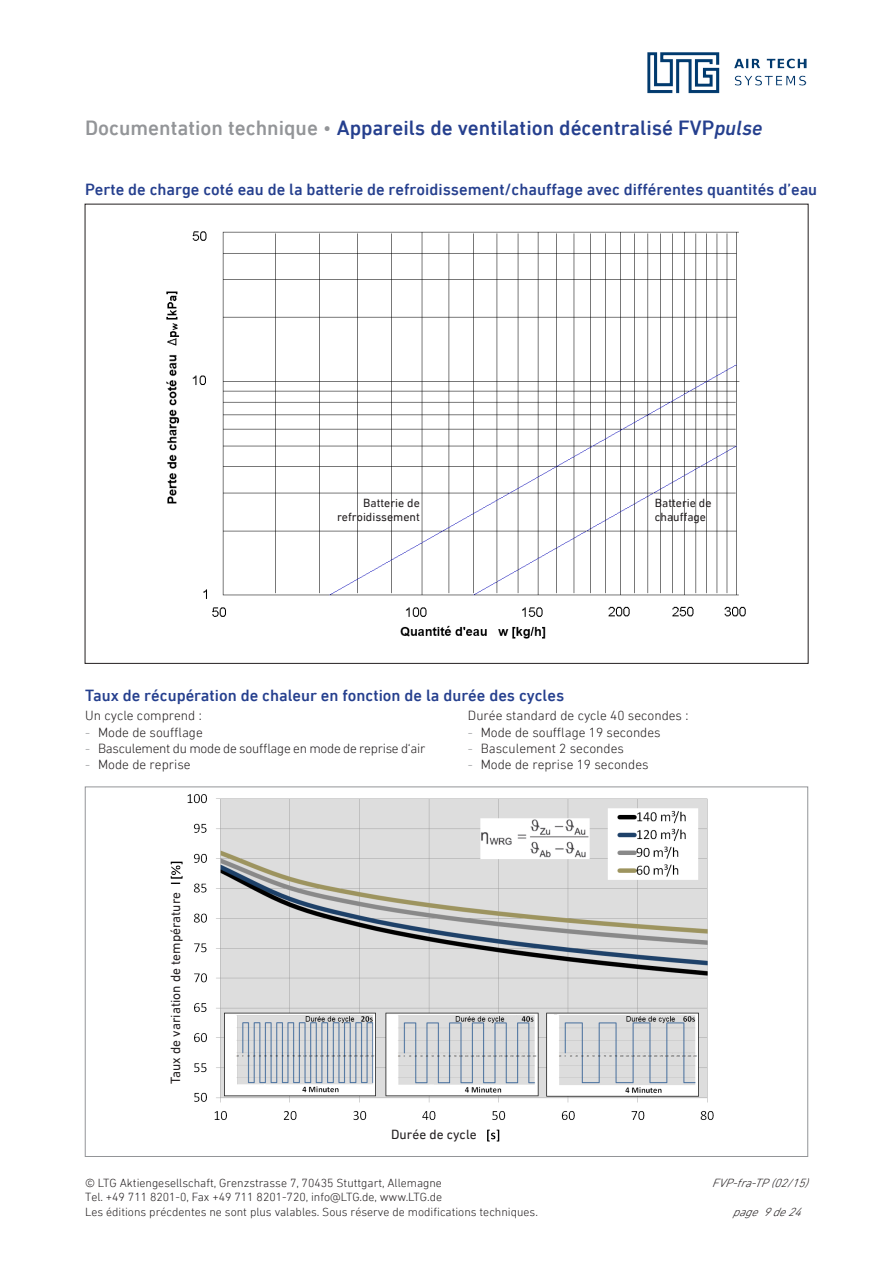
<style>
.page{position:relative;width:893px;height:1263px;background:#fff}
.page>*{position:absolute;margin:0;border:0;box-sizing:border-box;transform-origin:0 0}
.t1{font:500 21px "DIN Next LT Pro";color:#253f8e}
.Überschrift_11_deu{font:500 16.5px "DIN Next LT Pro";color:#253f8e}
.Grundschrift_ohne_de{font:300 13.5px "DIN Next LT Pro";color:#231f20}
.Grundschrift_ohne_de-2{font:300 13.5px "DIN Next LT Pro";letter-spacing:-.02em;color:#231f20}
.Grundschrift_deu{font:13.5px "DIN Next LT Pro";color:#231f20}
.t2{font:300 12px/14.4px "DIN Next LT Pro";color:#231f20}
.Beschriftung{font:12px/14.4px "DIN Next LT Pro";color:#231f20;text-align:right}
.t3{font:italic 300 12px "DIN Next LT Pro";color:#231f20}
.s1{color:#939598}
.s2{font-weight:300;color:#939598}
.s3{font-style:italic}
</style>
<div class="page">
<img style="left:647px;top:52px;width:159px;height:42px">
<img style="left:170px;top:794px;width:544px;height:348px">
<img style="left:166px;top:231px;width:580px;height:408px">
<div style="left:391px;top:1129px;width:94px;height:14px;background:#fff"></div>
<div style="left:170px;top:884px;width:14px;height:200px;background:#fff"></div>
<h1 class="t1" style="left:85px;top:115px;width:679px"><span class="s1">Documentation technique</span> <span class="s2">•</span> Appareils de ventilation décentralisé FVP<span class="s3">pulse</span></h1>
<p class="Überschrift_11_deu" style="left:85px;top:180px;width:734px">Perte de charge coté eau de la batterie de refroidissement/chauffage avec différentes quantités d’eau</p>
<p class="Beschriftung" style="left:337px;top:495px;width:84px">Batterie de refroidissement</p>
<p class="Beschriftung" style="left:655px;top:495px;width:58px;text-align:left">Batterie de chauffage</p>
<p class="Überschrift_11_deu" style="left:85px;top:686px;width:480px">Taux de récupération de chaleur en fonction de la durée des cycles</p>
<p class="Grundschrift_ohne_de" style="left:468px;top:708px;width:222px">Durée standard de cycle 40 secondes :</p>
<p class="Grundschrift_ohne_de" style="left:468px;top:724px;width:194px"><span class="s1">-</span> Mode de soufflage 19 secondes</p>
<p class="Grundschrift_ohne_de" style="left:468px;top:740px;width:157px"><span class="s1">-</span> Basculement 2 secondes</p>
<p class="Grundschrift_ohne_de" style="left:468px;top:756px;width:182px"><span class="s1">-</span> Mode de reprise 19 secondes</p>
<p class="Grundschrift_ohne_de" style="left:85px;top:708px;width:118px">Un cycle comprend :</p>
<p class="Grundschrift_ohne_de" style="left:85px;top:724px;width:119px"><span class="s1">-</span> Mode de soufflage</p>
<p class="Grundschrift_ohne_de-2" style="left:85px;top:740px;width:342px"><span class="s1">-</span> Basculement du mode de soufflage en mode de reprise d‘air</p>
<p class="Grundschrift_ohne_de" style="left:85px;top:756px;width:107px"><span class="s1">-</span> Mode de reprise</p>
<p class="Grundschrift_deu" style="left:168px;top:1084px;width:194px;rotate:-90deg">Taux de variation de température</p>
<p class="Grundschrift_deu" style="left:391px;top:1127px;width:87px">Durée de cycle</p>
<p class="t2" style="left:85px;top:1175px;width:358px">© LTG Aktiengesellschaft, Grenzstrasse 7, 70435 Stuttgart, Allemagne</p>
<p class="t3" style="left:712px;top:1176px;width:103px">FVP-fra-TP(02/15)</p>
<p class="t2" style="left:85px;top:1190px;width:454px">Tel. +49 711 8201-0, Fax +49 711 8201-720, info@LTG.de, www.LTG.de<br>Les éditions précdentes ne sont plus valables. Sous réserve de modifications techniques.</p>
<p class="t3" style="left:732px;top:1205px;width:76px">page9de24</p>
</div>
